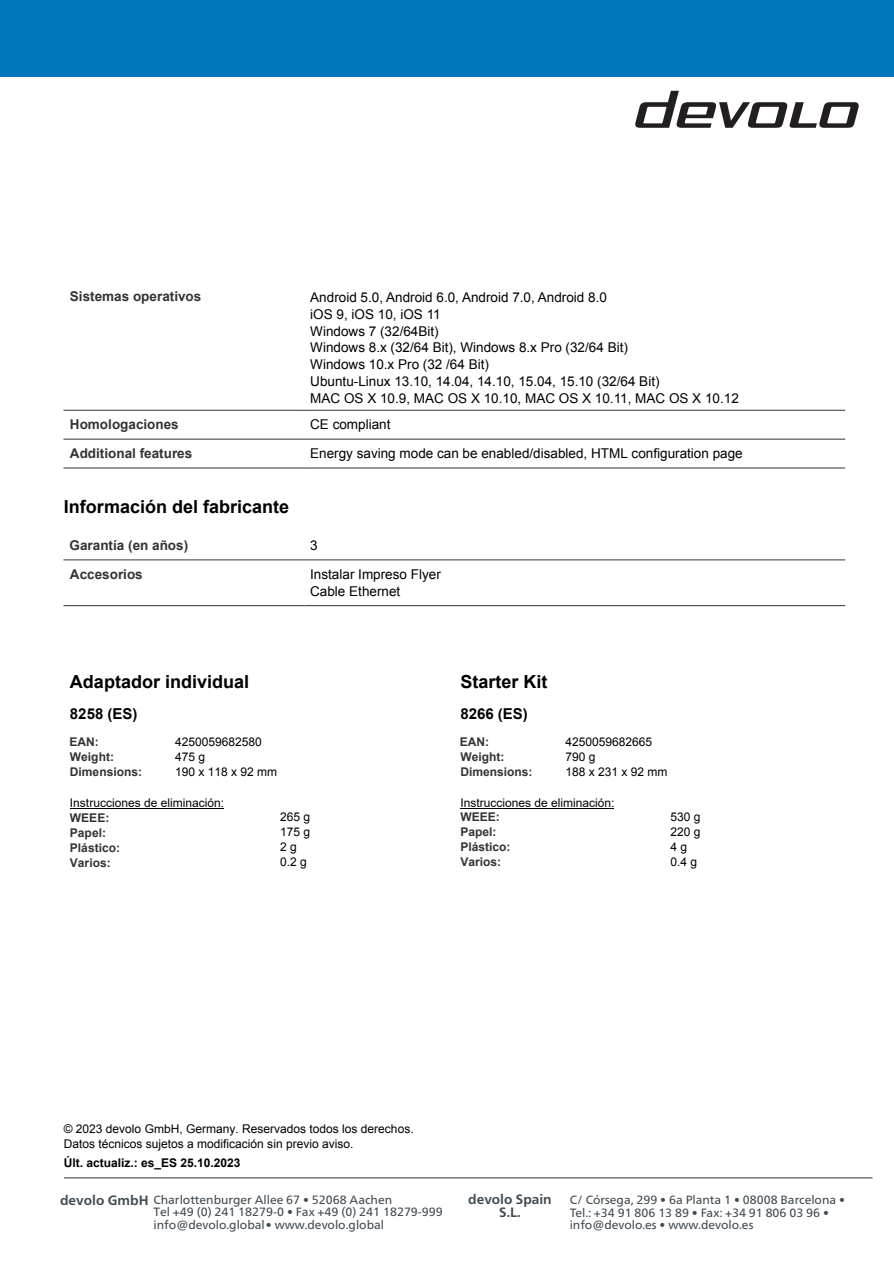
<style>
.page{position:relative;width:894px;height:1263px;background:#fff}
.page>*{position:absolute;margin:0;border:0;box-sizing:border-box;transform-origin:0 0}
.t1{font:700 18px "Arial";color:#000}
.t2{font:700 15px "Arial";color:#000}
.t3{font:13.5px/16.8px "Arial";color:#000}
.t4{font:700 13.5px "Arial";color:#333}
.t5{font:700 13.5px/12.6px "Frutiger Neue LTW1 G";color:#404a51;text-align:center}
.t6{font:12px/12.6px "Frutiger Neue LTW1 G";color:#404a51}
.t7{font:12px/15px "Arial";color:#000}
.t8{font:12px/15px "Arial";color:#000}
.t9{font:700 12px/14.9px "Arial";color:#333}
.t10{font:700 12px "Arial";color:#333}
.t11{font:700 12px "Arial";color:#000}
.s1{font-style:inherit}
.s2{font-weight:700;color:#333}
.s3{font-weight:400;color:#000}
</style>
<div class="page">
<hr style="left:304px;top:605px;width:540px;height:1px;background:#333">
<hr style="left:64px;top:605px;width:240px;height:1px;background:#333">
<hr style="left:64px;top:560px;width:780px;height:1px;background:#333">
<hr style="left:304px;top:468px;width:540px;height:1px;background:#333">
<hr style="left:64px;top:468px;width:240px;height:1px;background:#333">
<hr style="left:64px;top:439px;width:780px;height:1px;background:#333">
<hr style="left:304px;top:410px;width:540px;height:1px;background:#333">
<hr style="left:64px;top:410px;width:240px;height:1px;background:#333">
<hr style="left:70px;top:808px;width:154px;height:1px;background:#000">
<hr style="left:460px;top:808px;width:154px;height:1px;background:#000">
<hr style="left:64px;top:1177px;width:808px;height:1px;background:#333">
<div style="left:0;top:0;width:893px;height:77px;background:#0076b8"></div>
<svg style="left:635px;top:91px;width:224px;height:37px"></svg>
<p class="t4" style="left:70px;top:291px;width:133px">Sistemas operativos</p>
<p class="t3" style="left:310px;top:290px;width:430px">Android 5.0, Android 6.0, Android 7.0, Android 8.0<br>iOS 9, iOS 10, iOS 11<br>Windows 7 (32/64Bit)<br>Windows 8.x (32/64 Bit), Windows 8.x Pro (32/64 Bit)<br>Windows 10.x Pro (32 /64 Bit)<br>Ubuntu-Linux 13.10, 14.04, 14.10, 15.04, 15.10 (32/64 Bit)<br>MAC OS X 10.9, MAC OS X 10.10, MAC OS X 10.11, MAC OS X 10.12</p>
<p class="t4" style="left:70px;top:420px;width:110px">Homologaciones</p>
<p class="t3" style="left:310px;top:417px;width:82px">CE compliant</p>
<p class="t4" style="left:70px;top:448px;width:124px">Additional features</p>
<p class="t3" style="left:310px;top:446px;width:434px">Energy saving mode can be enabled/disabled, HTML configuration page</p>
<h1 class="t1" style="left:64px;top:499px;width:227px">Información del fabricante</h1>
<p class="t4" style="left:70px;top:540px;width:120px">Garantía (en años)</p>
<p class="t3" style="left:310px;top:538px;width:9px">3</p>
<p class="t4" style="left:70px;top:569px;width:74px">Accesorios</p>
<p class="t3" style="left:310px;top:567px;width:132px">Instalar Impreso Flyer<br>Cable Ethernet</p>
<h1 class="t1" style="left:70px;top:674px;width:181px">Adaptador individual</h1>
<h1 class="t1" style="left:460px;top:674px;width:89px">Starter Kit</h1>
<p class="t2" style="left:70px;top:708px;width:69px">8258 (ES)</p>
<p class="t10" style="left:70px;top:738px;width:31px">EAN:</p>
<p class="t7" style="left:175px;top:736px;width:88px">4250059682580</p>
<p class="t10" style="left:70px;top:753px;width:45px">Weight:</p>
<p class="t7" style="left:175px;top:751px;width:32px">475 g</p>
<p class="t10" style="left:70px;top:768px;width:74px">Dimensions:</p>
<p class="t7" style="left:175px;top:766px;width:104px">190 x 118 x 92 mm</p>
<p class="t7" style="left:280px;top:811px;width:32px">265 g<br>175 g<br>2 g<br>0.2 g</p>
<p class="t2" style="left:460px;top:708px;width:69px">8266 (ES)</p>
<p class="t10" style="left:460px;top:738px;width:31px">EAN:</p>
<p class="t7" style="left:565px;top:736px;width:88px">4250059682665</p>
<p class="t10" style="left:460px;top:753px;width:45px">Weight:</p>
<p class="t7" style="left:565px;top:751px;width:32px">790 g</p>
<p class="t10" style="left:460px;top:768px;width:74px">Dimensions:</p>
<p class="t7" style="left:565px;top:766px;width:104px">188 x 231 x 92 mm</p>
<p class="t8" style="left:70px;top:795px;width:156px">Instrucciones de eliminación<span class="s1">:<br></span><span class="s2">WEEE:<br>Papel:<br>Plástico:<br>Varios</span><span class="s2">:</span></p>
<p class="t9" style="left:460px;top:795px;width:156px"><span class="s3">Instrucciones de eliminación</span><span class="s3">:<br></span>WEEE:<br>Papel:<br>Plástico:<br>Varios:</p>
<p class="t7" style="left:670px;top:811px;width:32px">530 g<br>220 g<br>4 g<br>0.4 g</p>
<p class="t7" style="left:64px;top:1122px;width:351px">© 20<span class="s1">23</span> devolo <span class="s1">GmbH</span>, Germany. Reservados todos los derechos.<br>Datos técnicos sujetos a modificación sin previo aviso.</p>
<p class="t11" style="left:64px;top:1158px;width:178px">Últ. actualiz.: es_ES 25.10<span class="s1">.2023</span></p>
<p class="t5" style="left:60px;top:1195px;width:90px">devolo GmbH</p>
<p class="t6" style="left:153px;top:1194px;width:291px">Charlottenburger Allee 67 • 52068 Aachen<br>Tel +49 (0) 241 18279-0 • Fax +49 (0) 241 18279-999 info@devolo.<span class="s1">global</span> • www.devolo.<span class="s1">global</span></p>
<p class="t5" style="left:468px;top:1194px;width:85px">devolo Spain<br>S.L.</p>
<p class="t6" style="left:569px;top:1195px;width:277px">C/ Córsega, 299 • 6a Planta 1 • 08008 Barcelona •<br>Tel.: +34 91 806 13 89 • Fax: +34 91 806 03 96 • info@devolo.es • www.devolo.es</p>
</div>
